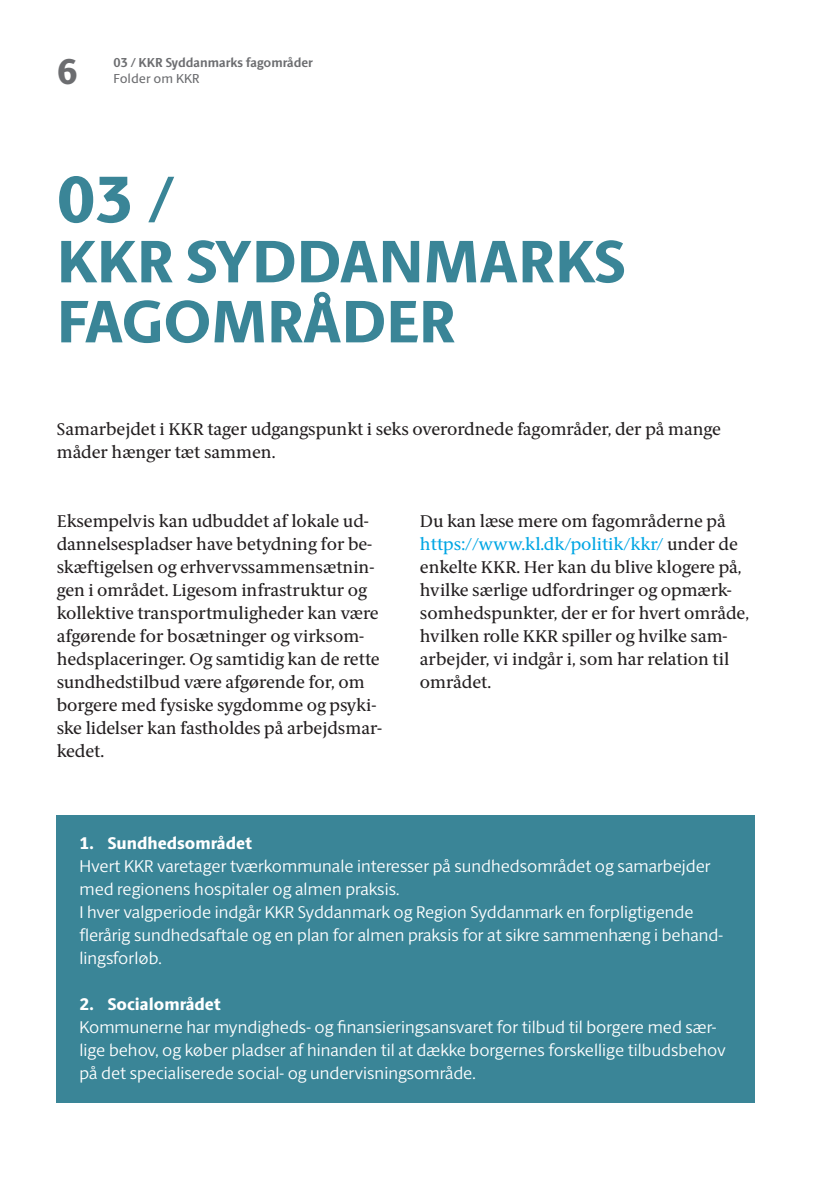
<style>
.page{position:relative;width:840px;height:1191px;background:#fff}
.page>*{position:absolute;margin:0;border:0;box-sizing:border-box;transform-origin:0 0}
.Rubrik_1_-_SANS{font:800 66px "ID Sans";color:#3a8597}
.Rubrik_1_-_SANS-2{font:800 60px "ID Sans";color:#3a8597}
.t1{font:800 36px "ID Sans";color:#6c6d70}
.Brødtekst_-_SERIF{font:17px/23px "ID Serif";color:#231f20}
.Brødtekst_-_SERIF-2{font:300 17px/23px "ID Sans";color:#fff}
.Brødtekst_-_SERIF-3{font:800 17px "ID Sans";color:#fff}
.t2{font:700 13px "ID Sans";color:#6c6d70}
.t3{font:13px "ID Sans";color:#6c6d70}
.s1{color:#00a6e4}
</style>
<div class="page">
<div style="left:57px;top:815px;width:697px;height:287px;background:#3a8597"></div>
<h3 class="t1" style="left:57px;top:49px;width:23px">6</h3>
<p class="t2" style="left:113px;top:54px;width:201px">03 / KKR Syddanmarks fagområder</p>
<p class="t3" style="left:113px;top:70px;width:87px">Folder om KKR</p>
<h1 class="Rubrik_1_-_SANS" style="left:57px;top:159px;width:119px">03 /</h1>
<h1 class="Rubrik_1_-_SANS-2" style="left:57px;top:225px;width:569px">KKR SYDDANMARKS</h1>
<h1 class="Rubrik_1_-_SANS-2" style="left:57px;top:285px;width:400px">FAGOMRÅDER</h1>
<p class="Brødtekst_-_SERIF" style="left:57px;top:418px;width:665px">Samarbejdet i KKR tager udgangspunkt i seks overordnede fagområder, der på mange måder hænger tæt sammen.</p>
<p class="Brødtekst_-_SERIF" style="left:57px;top:510px;width:326px">Eksempelvis kan udbuddet af lokale ud&shy;dannelsespladser have betydning for be&shy;skæftigelsen og erhvervssammensætnin&shy;gen i området. Ligesom infrastruktur og kollektive transportmuligheder kan være afgørende for bosætninger og virksom&shy;hedsplaceringer. Og samtidig kan de rette sundhedstilbud være afgørende for, om borgere med fysiske sygdomme og psyki&shy;ske lidelser kan fastholdes på arbejdsmar&shy;kedet.</p>
<p class="Brødtekst_-_SERIF" style="left:420px;top:510px;width:330px">Du kan læse mere om fagområderne på <span class="s1">https://www.kl.dk/politik/kkr/</span> under de enkelte KKR. Her kan du blive klogere på, hvilke særlige udfordringer og opmærk&shy;somhedspunkter, der er for hvert område, hvilken rolle KKR spiller og hvilke sam&shy;arbejder, vi indgår i, som har relation til området.</p>
<p class="Brødtekst_-_SERIF-3" style="left:79px;top:832px;width:174px">1. Sundhedsområdet</p>
<p class="Brødtekst_-_SERIF-2" style="left:79px;top:854px;width:632px">Hvert KKR varetager tværkommunale interesser på sundhedsområdet og samarbejder med regionens hospitaler og almen praksis.</p>
<p class="Brødtekst_-_SERIF-2" style="left:79px;top:900px;width:644px">I hver valgperiode indgår KKR Syddanmark og Region Syddanmark en forpligtigende flerårig sundhedsaftale og en plan for almen praksis for at sikre sammenhæng i behand&shy;lingsforløb.</p>
<p class="Brødtekst_-_SERIF-3" style="left:79px;top:993px;width:143px">2. Socialområdet</p>
<p class="Brødtekst_-_SERIF-2" style="left:79px;top:1015px;width:647px">Kommunerne har myndigheds- og finansieringsansvaret for tilbud til borgere med sær&shy;lige behov, og køber pladser af hinanden til at dække borgernes forskellige tilbudsbehov på det specialiserede social- og undervisningsområde.</p>
</div>
